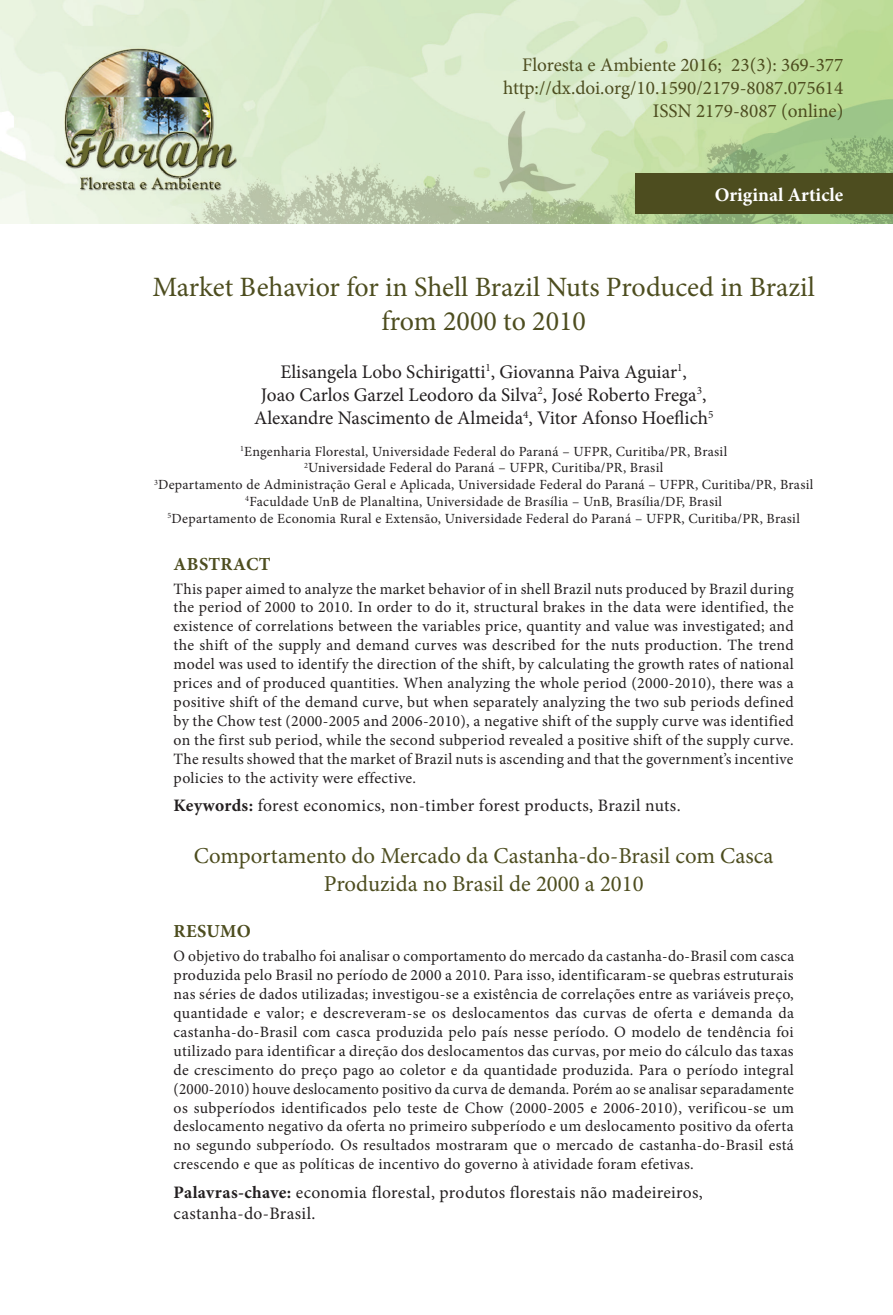
<style>
.page{position:relative;width:893px;height:1315px;background:#fff}
.page>*{position:absolute;margin:0;border:0;box-sizing:border-box;transform-origin:0 0}
.ArticleTitle{font:28px/33.6px "Minion Pro";color:#4d4d1f;text-align:center}
.ArticleTitle-Trans1{font:22.75px/27.3px "Minion Pro";color:#4d4d1f;text-align:center}
.Authors{font:19.25px/23.1px "Minion Pro";color:#231f20;text-align:center}
.HeaderMasterA{font:19.25px "Minion Pro";color:#4d4d1f}
.ArticleTypeAlt{font:700 19.25px "Minion Pro";color:#fff}
.AbstractTitle{font:700 18.38px "Minion Pro";letter-spacing:.02em;color:#4d4d1f}
.AbstractTitle-Trans1{font:700 18.38px "Minion Pro";letter-spacing:.015em;color:#4d4d1f}
.Keywords-Trans1{font:17.5px/21px "Minion Pro";letter-spacing:.02em;color:#231f20}
.Keywords{font:17.5px "Minion Pro";letter-spacing:.02em;color:#231f20}
.Abstract-Trans1{font:15.75px/18.9px "Minion Pro";letter-spacing:.02em;color:#231f20;text-align:justify}
.Abstract{font:15.75px/18.9px "Minion Pro";letter-spacing:.02em;color:#231f20;text-align:justify}
.Affiliations{font:14px "Minion Pro";letter-spacing:.02em;color:#231f20}
.s1{font-weight:700}
</style>
<div class="page">
<img style="left:0;top:0;width:893px;height:223px">
<div style="left:635px;top:174px;width:258px;height:40px;background:#4d4d1f"></div>
<p class="HeaderMasterA" style="left:522px;top:52px;width:323px">Floresta e Ambiente 2016; 23(3): 369-377</p>
<p class="HeaderMasterA" style="left:503px;top:75px;width:342px">http://dx.doi.org/10.1590/2179-8087.075614</p>
<p class="HeaderMasterA" style="left:653px;top:98px;width:192px">ISSN 2179-8087 (online)</p>
<p class="ArticleTypeAlt" style="left:715px;top:181px;width:130px">Original Article</p>
<p class="ArticleTitle" style="left:152px;top:270px;width:664px">Market Behavior for in Shell Brazil Nuts Produced in Brazil from 2000 to 2010</p>
<p class="Authors" style="left:254px;top:360px;width:461px">Elisangela Lobo Schirigatti<sup>1</sup>, Giovanna Paiva Aguiar<sup>1</sup>,<br>Joao Carlos Garzel Leodoro da Silva<sup>2</sup>, José Roberto Frega<sup>3</sup>,<br>Alexandre Nascimento de Almeida<sup>4</sup>, Vitor Afonso Hoeflich<sup>5</sup></p>
<p class="Affiliations" style="left:240px;top:442px;width:489px"><sup>1</sup>Engenharia Florestal, Universidade Federal do Paraná – UFPR, Curitiba/PR, Brasil</p>
<p class="Affiliations" style="left:304px;top:458px;width:361px"><sup>2</sup>Universidade Federal do Paraná – UFPR, Curitiba/PR, Brasil</p>
<p class="Affiliations" style="left:154px;top:475px;width:661px"><sup>3</sup>Departamento de Administração Geral e Aplicada, Universidade Federal do Paraná – UFPR, Curitiba/PR, Brasil</p>
<p class="Affiliations" style="left:245px;top:492px;width:478px"><sup>4</sup>Faculdade UnB de Planaltina, Universidade de Brasília – UnB, Brasília/DF, Brasil</p>
<p class="Affiliations" style="left:167px;top:509px;width:634px"><sup>5</sup>Departamento de Economia Rural e Extensão, Universidade Federal do Paraná – UFPR, Curitiba/PR, Brasil</p>
<p class="AbstractTitle" style="left:174px;top:551px;width:99px">ABSTRACT</p>
<p class="Abstract" style="left:174px;top:579px;width:622px">This paper aimed to analyze the market behavior of in shell Brazil nuts produced by Brazil during the period of 2000 to 2010. In order to do it, structural brakes in the data were identified, the existence of correlations between the variables price, quantity and value was investigated; and the shift of the supply and demand curves was described for the nuts production. The trend model was used to identify the direction of the shift, by calculating the growth rates of national prices and of produced quantities. When analyzing the whole period (2000-2010), there was a positive shift of the demand curve, but when separately analyzing the two sub periods defined by the Chow test (2000-2005 and 2006-2010), a negative shift of the supply curve was identified on the first sub period, while the second subperiod revealed a positive shift of the supply curve.<br>The results showed that the market of Brazil nuts is ascending and that the government’s incentive policies to the activity were effective.</p>
<p class="Keywords" style="left:174px;top:794px;width:509px"><span class="s1">Keywords:</span> forest economics, non-timber forest products, Brazil nuts.</p>
<p class="ArticleTitle-Trans1" style="left:194px;top:842px;width:581px">Comportamento do Mercado da Castanha-do-Brasil com Casca<br>Produzida no Brasil de 2000 a 2010</p>
<p class="AbstractTitle-Trans1" style="left:174px;top:918px;width:79px">RESUMO</p>
<p class="Abstract-Trans1" style="left:174px;top:947px;width:622px">O objetivo do trabalho foi analisar o comportamento do mercado da castanha-do-Brasil com casca produzida pelo Brasil no período de 2000 a 2010. Para isso, identificaram-se quebras estruturais nas séries de dados utilizadas; investigou-se a existência de correlações entre as variáveis preço, quantidade e valor; e descreveram-se os deslocamentos das curvas de oferta e demanda da castanha‑do-Brasil com casca produzida pelo país nesse período. O modelo de tendência foi utilizado para identificar a direção dos deslocamentos das curvas, por meio do cálculo das taxas de crescimento do preço pago ao coletor e da quantidade produzida. Para o período integral (2000‑2010) houve deslocamento positivo da curva de demanda. Porém ao se analisar separadamente os subperíodos identificados pelo teste de Chow (2000-2005 e 2006-2010), verificou‑se um deslocamento negativo da oferta no primeiro subperíodo e um deslocamento positivo da oferta no segundo subperíodo. Os resultados mostraram que o mercado de castanha‑do‑Brasil está crescendo e que as políticas de incentivo do governo à atividade foram efetivas.</p>
<p class="Keywords-Trans1" style="left:174px;top:1181px;width:531px"><span class="s1">Palavras-chave:</span> economia florestal, produtos florestais não madeireiros, castanha‑do-Brasil.</p>
</div>
